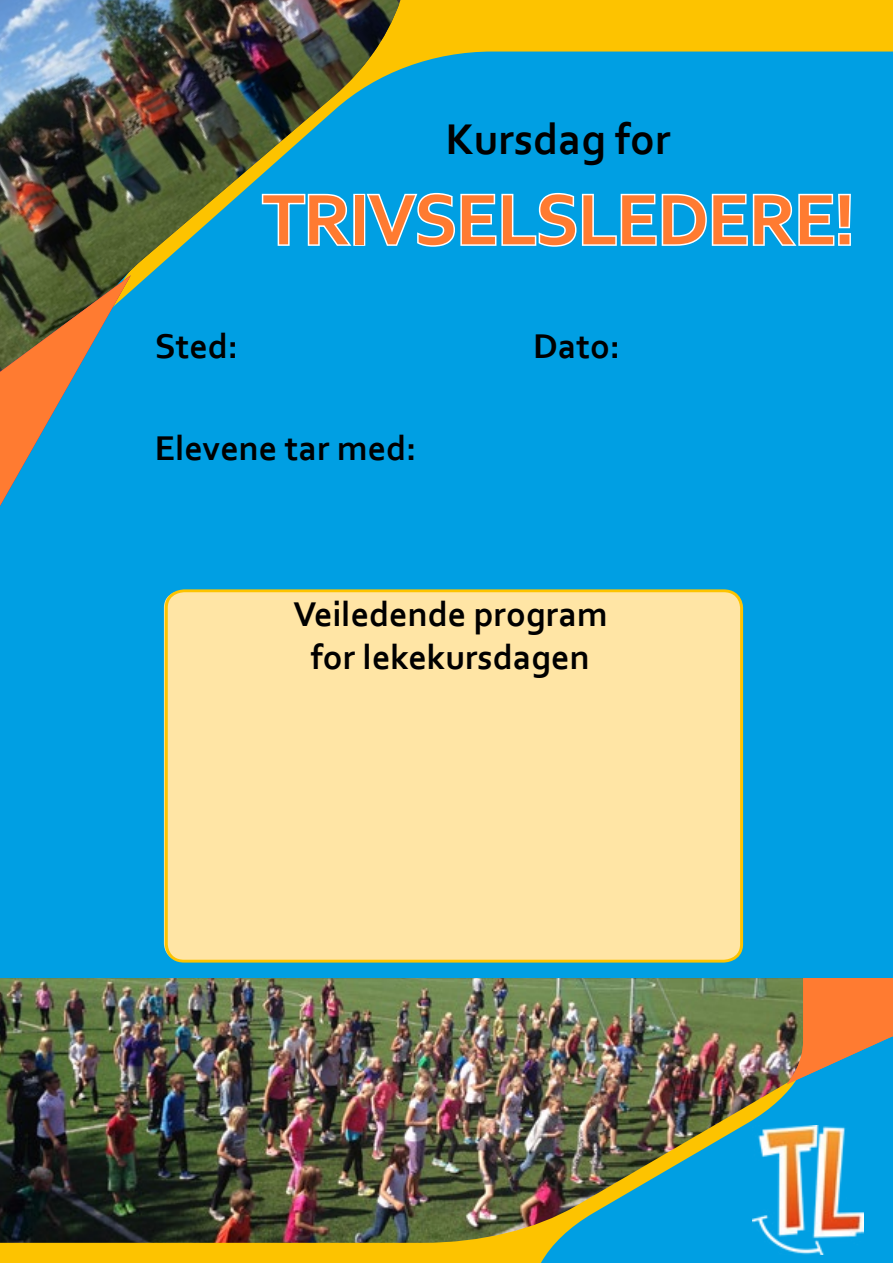
<style>
.page{position:relative;width:893px;height:1263px;background:#009fe3}
.page>*{position:absolute;margin:0;border:0;box-sizing:border-box;transform-origin:0 0}
.t1{font:700 75px "Corbel";letter-spacing:-.02em;color:#ff7b31}
.t2{font:700 45px "Corbel";color:#000}
.t3{font:700 36px/43.2px "Corbel";color:#000;text-align:center}
</style>
<div class="page">
<svg style="left:406px;top:0;width:487px;height:67px;fill:#fdc300"></svg>
<img style="left:0;top:0;width:399px;height:291px">
<svg style="left:0;top:275px;width:131px;height:231px"></svg>
<img style="left:0;top:978px;width:787px;height:98px">
<img style="left:0;top:1076px;width:794px;height:187px">
<svg style="left:787px;top:978px;width:106px;height:106px"></svg>
<img style="left:753px;top:1125px;width:110px;height:129px">
<svg style="left:260px;top:192px;width:94px;height:55px"></svg>
<div style="left:353px;top:194px;width:12px;height:52px;border:3px solid #fff"></div>
<svg style="left:364px;top:191px;width:487px;height:58px"></svg>
<div style="left:164px;top:591px;width:579px;height:370px;background:#ffe5a5;border-radius:18px"></div>
<div style="left:165px;top:589px;width:578px;height:373px;border:3px solid #fdc300;border-radius:18px"></div>
<p class="t2" style="left:445px;top:111px;width:227px">Kursdag for</p>
<h1 class="t1" style="left:262px;top:173px;width:595px">TRIVSELSLEDERE!</h1>
<p class="t3" style="left:155px;top:324px;width:85px">Sted:</p>
<p class="t3" style="left:533px;top:324px;width:89px">Dato:</p>
<p class="t3" style="left:155px;top:426px;width:263px">Elevene tar med:</p>
<p class="t3" style="left:293px;top:591px;width:316px">Veiledende program for lekekursdagen</p>
</div>
